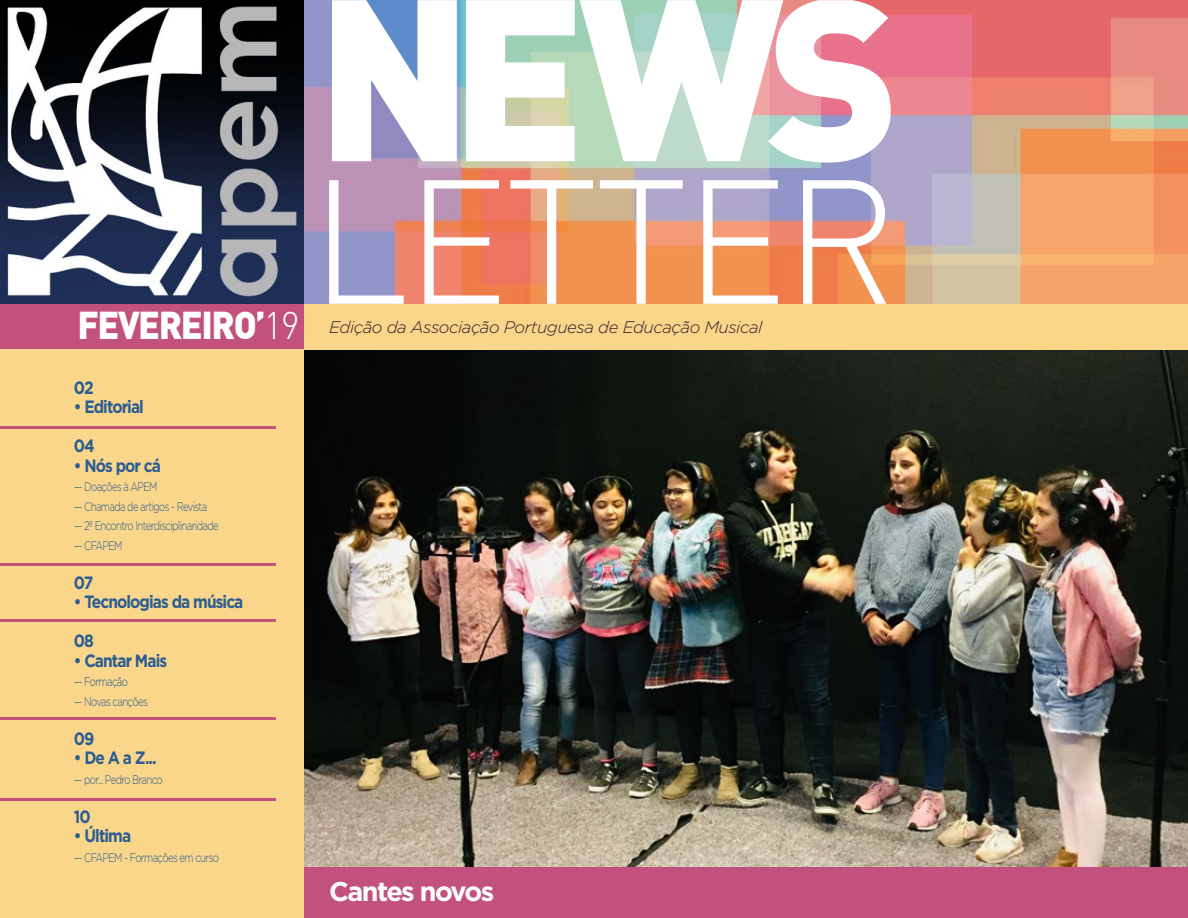
<style>
.page{position:relative;width:1188px;height:918px;background:#fff}
.page>*{position:absolute;margin:0;border:0;box-sizing:border-box;transform-origin:0 0}
.t1{font:900 37.95px "DIN";letter-spacing:-.04em;color:#fff;scale:.95 1}
.t2{font:700 27px "Gotham";letter-spacing:-.06em;color:#fff}
.t3{font:700 17.85px/39px "Gotham";letter-spacing:-.06em;color:#2a5d92;scale:.87 1}
.t4{font:italic 300 16.8px "Gotham";letter-spacing:-.025em;color:#31202c}
.t5{font:300 12.45px "Gotham";letter-spacing:-.065em;color:#2a5d92;scale:.77 1}
.s1{font-weight:300}
</style>
<div class="page">
<img style="left:304px;top:350px;width:884px;height:517px">
<img style="left:304px;top:0;width:884px;height:304px">
<div style="left:304px;top:304px;width:884px;height:46px;background:#fad68a"></div>
<div style="left:304px;top:867px;width:884px;height:51px;background:#c2527d"></div>
<div style="left:0;top:304px;width:304px;height:46px;background:#c2527d"></div>
<img style="left:0;top:0;width:304px;height:304px">
<svg style="left:332px;top:0;width:125px;height:161px"></svg>
<svg style="left:329px;top:180px;width:75px;height:124px"></svg>
<svg style="left:424px;top:180px;width:75px;height:124px"></svg>
<svg style="left:510px;top:180px;width:83px;height:124px"></svg>
<svg style="left:600px;top:180px;width:83px;height:124px;background:#e7ab87"></svg>
<svg style="left:703px;top:180px;width:75px;height:124px"></svg>
<svg style="left:803px;top:180px;width:83px;height:124px"></svg>
<svg style="left:466px;top:0;width:425px;height:163px"></svg>
<div style="left:0;top:350px;width:304px;height:568px;background:#fad68a"></div>
<hr style="left:0;top:426px;width:276px;height:2px;background:#c2527d">
<hr style="left:0;top:564px;width:276px;height:2px;background:#c2527d">
<hr style="left:0;top:619px;width:276px;height:3px;background:#c2527d">
<hr style="left:0;top:718px;width:276px;height:2px;background:#c2527d">
<hr style="left:0;top:798px;width:276px;height:3px;background:#c2527d">
<h1 class="t1" style="left:77px;top:300px;width:235px">FEVEREIRO’<span class="s1">19</span></h1>
<h3 class="t4" style="left:329px;top:318px;width:435px">Edição da Associação Portuguesa de Educação Musical</h3>
<h3 class="t3" style="left:74px;top:368px;width:24px">02</h3>
<h3 class="t3" style="left:74px;top:387px;width:82px">• Editorial<br>04</h3>
<h3 class="t3" style="left:74px;top:446px;width:102px">• Nós por cá</h3>
<p class="t5" style="left:74px;top:480px;width:110px">— Doações à APEM</p>
<p class="t5" style="left:74px;top:500px;width:175px">— Chamada de artigos - Revista</p>
<p class="t5" style="left:74px;top:519px;width:189px">— 2º Encontro Interdisciplinaridade</p>
<p class="t5" style="left:74px;top:539px;width:65px">— CFAPEM</p>
<h3 class="t3" style="left:74px;top:563px;width:24px">07</h3>
<h3 class="t3" style="left:74px;top:582px;width:196px">• Tecnologias da música<br>08</h3>
<h3 class="t3" style="left:74px;top:641px;width:109px">• Cantar Mais</h3>
<p class="t5" style="left:74px;top:675px;width:72px">— Formação</p>
<p class="t5" style="left:74px;top:695px;width:98px">— Novas canções</p>
<h3 class="t3" style="left:74px;top:719px;width:25px">09</h3>
<h3 class="t3" style="left:74px;top:738px;width:96px">• De A a Z...</h3>
<p class="t5" style="left:74px;top:773px;width:117px">— por... Pedro Branco</p>
<h3 class="t3" style="left:74px;top:797px;width:21px">10</h3>
<h3 class="t3" style="left:74px;top:816px;width:67px">• Última</h3>
<p class="t5" style="left:74px;top:851px;width:190px">— CFAPEM - Formações em curso</p>
<h2 class="t2" style="left:329px;top:876px;width:167px">Cantes novos</h2>
</div>
